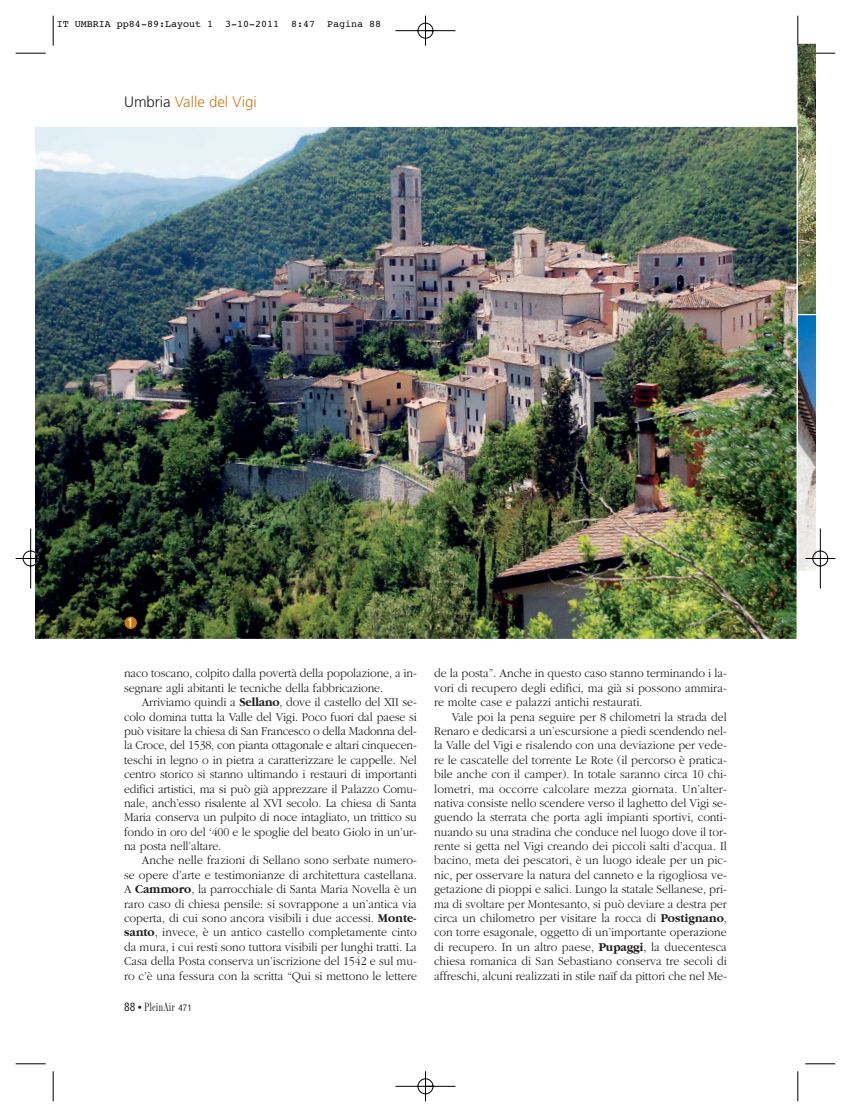
<style>
.page{position:relative;width:851px;height:1117px;background:#fff}
.page>*{position:absolute;margin:0;border:0;box-sizing:border-box;transform-origin:0 0}
.t1{font:300 15px "Frutiger";color:#cb7a16}
.t2{font:300 12.5px/14.4px "Garamond";letter-spacing:-.01em;color:#231f20;text-align:justify;scale:.95 1}
.t3{font:12.5px "Fashion Compressed No Three LT";color:#231f20}
.t4{font:condensed 12.5px "Frutiger";color:#fff}
.t5{font:10px "Courier";color:#000}
.s1{color:#231f20}
.s2{font-weight:700}
.s3{font-family:"Helvetica";font-stretch:condensed;font-size:11.25px}
.s4{font-family:"Helvetica";font-stretch:condensed;font-size:10px}
.s5{font-family:"Helvetica";font-stretch:condensed;font-size:8.75px}
</style>
<div class="page">
<img style="left:15px;top:15px;width:820px;height:1086px">
<p class="t5" style="left:57px;top:19px;width:326px">IT UMBRIA pp84-89:Layout 1 3-10-2011 8:47 Pagina 88</p>
<p class="t1" style="left:124px;top:96px;width:134px"><span class="s1">Umbria</span> Valle del Vigi</p>
<p class="t4" style="left:128px;top:617px;width:8px">1</p>
<p class="t2" style="left:124px;top:667px;width:309px">naco toscano, colpito dalla povertà della popolazione, a in&shy;segnare agli abitanti le tecniche della fabbricazione.</p>
<p class="t2" style="left:124px;top:696px;width:310px;text-indent:18px">Arriviamo quindi a <span class="s2">Sellano</span>, dove il castello del XII se&shy;colo domina tutta la Valle del Vigi. Poco fuori dal paese si può visitare la chiesa di San Francesco o della Madonna del&shy;la Croce, del 1538, con pianta ottagonale e altari cinquecen&shy;teschi in legno o in pietra a caratterizzare le cappelle. Nel centro storico si stanno ultimando i restauri di importanti edifici artistici, ma si può già apprezzare il Palazzo Comu&shy;nale, anch’esso risalente al XVI secolo. La chiesa di Santa Maria conserva un pulpito di noce intagliato, un trittico su fondo in oro del ‘400 e le spoglie del beato Giolo in un’ur&shy;na posta nell’altare.</p>
<p class="t2" style="left:124px;top:854px;width:310px;text-indent:18px">Anche nelle frazioni di Sellano sono serbate numero&shy;se opere d’arte e testimonianze di architettura castellana.<br>A <span class="s2">Cammoro</span>, la parrocchiale di Santa Maria Novella è un raro caso di chiesa pensile: si sovrappone a un’antica via coperta, di cui sono ancora visibili i due accessi. <span class="s2">Monte&shy;santo</span>, invece, è un antico castello completamente cinto da mura, i cui resti sono tuttora visibili per lunghi tratti. La Casa della Posta conserva un’iscrizione del 1542 e sul mu&shy;ro c’è una fessura con la scritta “Qui si mettono le lettere</p>
<p class="t3" style="left:124px;top:1002px;width:69px"><span class="s3">88</span> <span class="s4">•</span> PleinAir <span class="s5">471</span></p>
<p class="t2" style="left:434px;top:667px;width:309px">de la posta”. Anche in questo caso stanno terminando i la&shy;vori di recupero degli edifici, ma già si possono ammira&shy;re molte case e palazzi antichi restaurati.</p>
<p class="t2" style="left:434px;top:710px;width:309px;text-indent:18px">Vale poi la pena seguire per 8 chilometri la strada del Renaro e dedicarsi a un’escursione a piedi scendendo nel&shy;la Valle del Vigi e risalendo con una deviazione per vede&shy;re le cascatelle del torrente Le Rote (il percorso è pratica&shy;bile anche con il camper). In totale saranno circa 10 chi&shy;lometri, ma occorre calcolare mezza giornata. Un’alter&shy;nativa consiste nello scendere verso il laghetto del Vigi se&shy;guendo la sterrata che porta agli impianti sportivi, conti&shy;nuando su una stradina che conduce nel luogo dove il tor&shy;rente si getta nel Vigi creando dei piccoli salti d’acqua. Il bacino, meta dei pescatori, è un luogo ideale per un pic&shy;nic, per osservare la natura del canneto e la rigogliosa ve&shy;getazione di pioppi e salici. Lungo la statale Sellanese, pri&shy;ma di svoltare per Montesanto, si può deviare a destra per circa un chilometro per visitare la rocca di <span class="s2">Postignano</span>, con torre esagonale, oggetto di un’importante operazione di recupero. In un altro paese, <span class="s2">Pupaggi</span>, la duecentesca chiesa romanica di San Sebastiano conserva tre secoli di affreschi, alcuni realizzati in stile naïf da pittori che nel Me-</p>
</div>
